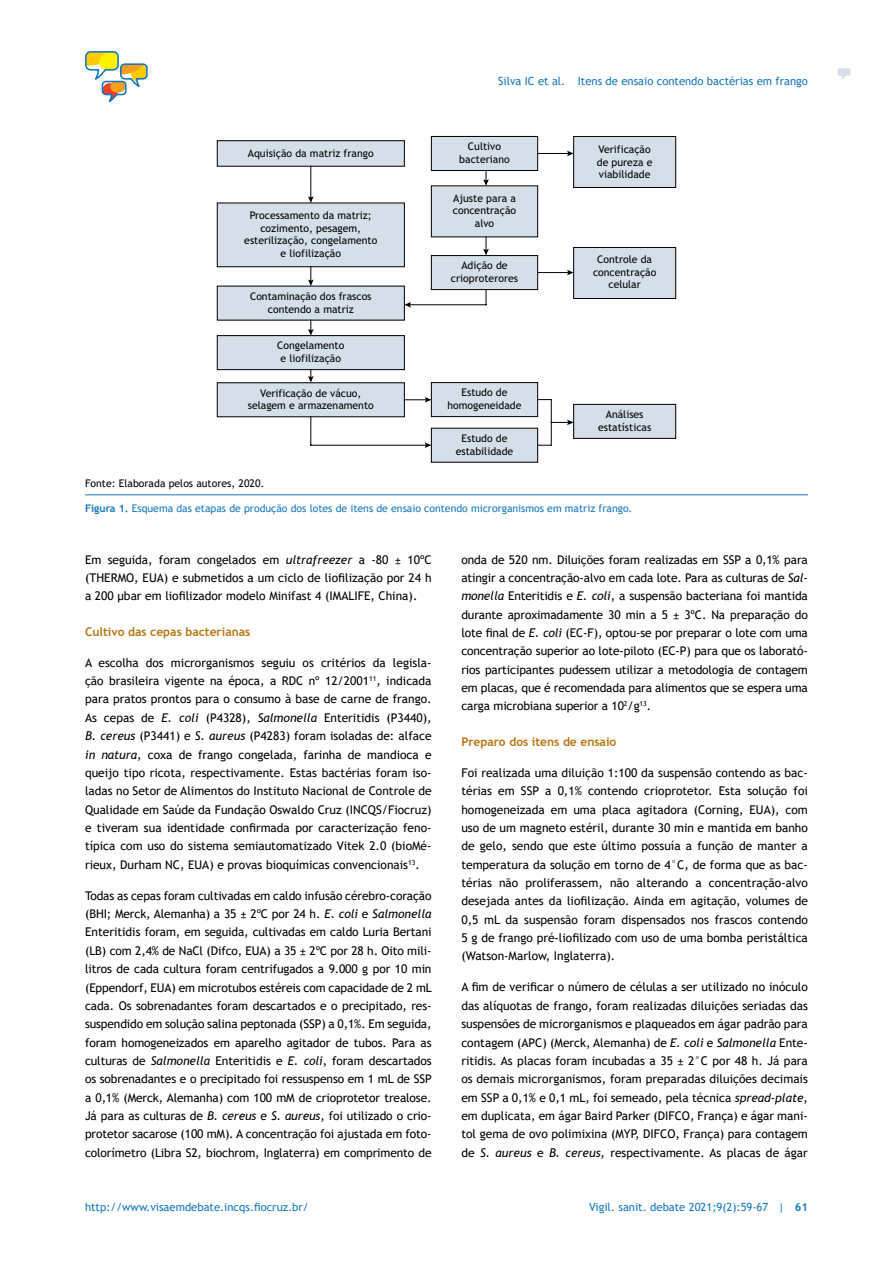
<style>
.page{position:relative;width:893px;height:1263px;background:#fff}
.page>*{position:absolute;margin:0;border:0;box-sizing:border-box;transform-origin:0 0}
.t1{font:12px/18.3px "Trebuchet MS";color:#000;text-align:justify}
.t2{font:700 12px "Trebuchet MS";color:#b87510}
.t3{font:11.25px "Trebuchet MS";color:#1578be}
.t4{font:10.5px/12.6px "Trebuchet MS";color:#000;text-align:center}
.t5{font:10.5px "Trebuchet MS";color:#1578be}
.s1{font-weight:700}
.s2{font-style:italic}
</style>
<div class="page">
<svg style="left:85px;top:51px;width:63px;height:51px"></svg>
<svg style="left:837px;top:68px;width:14px;height:11px"></svg>
<div style="left:217px;top:141px;width:187px;height:25px;background:#d5dfe9"></div>
<div style="left:217px;top:140px;width:188px;height:27px;border:1px solid #000"></div>
<div style="left:431px;top:136px;width:107px;height:35px;background:#d5dfe9;border:1px solid #000"></div>
<div style="left:574px;top:136px;width:102px;height:51px;background:#d5dfe9"></div>
<div style="left:573px;top:136px;width:103px;height:52px;border:1px solid #000"></div>
<div style="left:431px;top:185px;width:107px;height:52px;background:#d5dfe9;border:1px solid #000"></div>
<div style="left:574px;top:247px;width:102px;height:51px;background:#d5dfe9"></div>
<div style="left:573px;top:247px;width:103px;height:52px;border:1px solid #000"></div>
<div style="left:574px;top:404px;width:102px;height:34px;background:#d5dfe9"></div>
<div style="left:573px;top:404px;width:103px;height:35px;border:1px solid #000"></div>
<div style="left:431px;top:255px;width:107px;height:35px;background:#d5dfe9;border:1px solid #000"></div>
<div style="left:431px;top:382px;width:107px;height:35px;background:#d5dfe9;border:1px solid #000"></div>
<div style="left:431px;top:428px;width:107px;height:34px;background:#d5dfe9"></div>
<div style="left:217px;top:286px;width:187px;height:34px;background:#d5dfe9"></div>
<div style="left:217px;top:336px;width:187px;height:34px;background:#d5dfe9"></div>
<div style="left:217px;top:335px;width:188px;height:35px;border:1px solid #000"></div>
<div style="left:217px;top:383px;width:187px;height:34px;background:#d5dfe9"></div>
<div style="left:217px;top:203px;width:187px;height:64px;background:#d5dfe9"></div>
<hr style="left:538px;top:153px;width:31px;height:1px;background:#000">
<svg style="left:567px;top:151px;width:7px;height:5px"></svg>
<svg style="left:483px;top:170px;width:6px;height:16px"></svg>
<svg style="left:483px;top:237px;width:6px;height:18px"></svg>
<hr style="left:538px;top:272px;width:31px;height:1px;background:#000">
<svg style="left:567px;top:270px;width:7px;height:5px"></svg>
<svg style="left:486px;top:290px;width:1px;height:15px"></svg>
<hr style="left:409px;top:304px;width:77px;height:1px;background:#000">
<svg style="left:404px;top:302px;width:7px;height:6px"></svg>
<hr style="left:310px;top:166px;width:1px;height:32px;background:#000">
<svg style="left:308px;top:196px;width:6px;height:7px"></svg>
<svg style="left:308px;top:267px;width:6px;height:19px"></svg>
<svg style="left:308px;top:320px;width:6px;height:16px"></svg>
<svg style="left:308px;top:370px;width:6px;height:13px"></svg>
<svg style="left:404px;top:397px;width:27px;height:6px"></svg>
<svg style="left:310px;top:417px;width:1px;height:28px"></svg>
<svg style="left:538px;top:399px;width:13px;height:1px"></svg>
<hr style="left:311px;top:445px;width:116px;height:1px;background:#000">
<svg style="left:425px;top:442px;width:6px;height:6px"></svg>
<hr style="left:551px;top:400px;width:1px;height:45px;background:#000">
<svg style="left:551px;top:420px;width:23px;height:5px"></svg>
<svg style="left:538px;top:445px;width:13px;height:1px"></svg>
<hr style="left:85px;top:494px;width:723px;height:1px;background:#1578be">
<p class="t3" style="left:498px;top:74px;width:311px">Silva IC et al. Itens de ensaio contendo bactérias em frango</p>
<p class="t4" style="left:248px;top:146px;width:127px">Aquisição da matriz frango</p>
<p class="t4" style="left:459px;top:140px;width:52px">Cultivo bacteriano</p>
<p class="t4" style="left:597px;top:143px;width:57px;text-align:left">Verificação de pureza e viabilidade</p>
<p class="t4" style="left:453px;top:192px;width:65px">Ajuste para a concentração alvo</p>
<p class="t4" style="left:451px;top:259px;width:69px">Adição de crioproterores</p>
<p class="t4" style="left:593px;top:253px;width:65px">Controle da concentração celular</p>
<p class="t4" style="left:244px;top:209px;width:135px">Processamento da matriz; cozimento, pesagem, esterilização, congelamento e liofilização</p>
<p class="t4" style="left:250px;top:290px;width:123px">Contaminação dos frascos contendo a matriz</p>
<p class="t4" style="left:277px;top:339px;width:69px">Congelamento e liofilização</p>
<p class="t4" style="left:248px;top:386px;width:128px">Verificação de vácuo, selagem e armazenamento</p>
<p class="t4" style="left:447px;top:386px;width:76px">Estudo de homogeneidade</p>
<p class="t4" style="left:456px;top:432px;width:59px">Estudo de estabilidade</p>
<p class="t4" style="left:598px;top:408px;width:55px">Análises estatísticas</p>
<p class="t4" style="left:85px;top:477px;width:181px">Fonte: Elaborada pelos autores, 2020.</p>
<p class="t5" style="left:85px;top:502px;width:549px"><span class="s1">Figura 1.</span> Esquema das etapas de produção dos lotes de itens de ensaio contendo microrganismos em matriz frango.</p>
<p class="t1" style="left:85px;top:550px;width:348px">Em seguida, foram congelados em <span class="s2">ultrafreezer</span> a -80 ± 10ºC (THERMO, EUA) e submetidos a um ciclo de liofilização por 24 h a 200 µbar em liofilizador modelo Minifast 4 (IMALIFE, China).</p>
<p class="t2" style="left:85px;top:624px;width:167px">Cultivo das cepas bacterianas</p>
<p class="t1" style="left:85px;top:653px;width:348px">A escolha dos microrganismos seguiu os critérios da legisla&shy;ção brasileira vigente na época, a RDC nº 12/2001<sup>11</sup>, indicada para pratos prontos para o consumo à base de carne de frango.<br>As cepas de <span class="s2">E. coli</span> (P4328), <span class="s2">Salmonella</span> Enteritidis (P3440), <span class="s2">B. cereus</span> (P3441) e <span class="s2">S. aureus</span> (P4283) foram isoladas de: alface <span class="s2">in natura</span>, coxa de frango congelada, farinha de mandioca e queijo tipo ricota, respectivamente. Estas bactérias foram iso&shy;ladas no Setor de Alimentos do Instituto Nacional de Controle de Qualidade em Saúde da Fundação Oswaldo Cruz (INCQS/Fiocruz) e tiveram sua identidade confirmada por caracterização feno&shy;típica com uso do sistema semiautomatizado Vitek 2.0 (bioMé&shy;rieux, Durham NC, EUA) e provas bioquímicas convencionais<sup>13</sup>.</p>
<p class="t1" style="left:85px;top:886px;width:348px">Todas as cepas foram cultivadas em caldo infusão cérebro-coração (BHI; Merck, Alemanha) a 35 ± 2ºC por 24 h. <span class="s2">E. coli</span> e <span class="s2">Salmonella </span>Enteritidis foram, em seguida, cultivadas em caldo Luria Bertani (LB) com 2,4% de NaCl (Difco, EUA) a 35 ± 2ºC por 28 h. Oito mili&shy;litros de cada cultura foram centrifugados a 9.000 g por 10 min (Eppendorf, EUA) em microtubos estéreis com capacidade de 2 mL cada. Os sobrenadantes foram descartados e o precipitado, res&shy;suspendido em solução salina peptonada (SSP) a 0,1%. Em seguida, foram homogeneizados em aparelho agitador de tubos. Para as culturas de <span class="s2">Salmonella</span> Enteritidis e <span class="s2">E. coli</span>, foram descartados os sobrenadantes e o precipitado foi ressuspenso em 1 mL de SSP a 0,1% (Merck, Alemanha) com 100 mM de crioprotetor trealose.<br>Já para as culturas de <span class="s2">B. cereus</span> e <span class="s2">S. aureus</span>, foi utilizado o crio&shy;protetor sacarose (100 mM). A concentração foi ajustada em foto&shy;colorímetro (Libra S2, biochrom, Inglaterra) em comprimento de</p>
<p class="t1" style="left:461px;top:550px;width:348px">onda de 520 nm. Diluições foram realizadas em SSP a 0,1% para atingir a concentração-alvo em cada lote. Para as culturas de <span class="s2">Sal&shy;monella</span> Enteritidis e <span class="s2">E. coli</span>, a suspensão bacteriana foi mantida durante aproximadamente 30 min a 5 ± 3ºC. Na preparação do lote final de <span class="s2">E. coli</span> (EC-F), optou-se por preparar o lote com uma concentração superior ao lote-piloto (EC-P) para que os laborató&shy;rios participantes pudessem utilizar a metodologia de contagem em placas, que é recomendada para alimentos que se espera uma carga microbiana superior a 10<sup>2</sup>/g<sup>13</sup>.</p>
<p class="t2" style="left:461px;top:734px;width:157px">Preparo dos itens de ensaio</p>
<p class="t1" style="left:461px;top:763px;width:348px">Foi realizada uma diluição 1:100 da suspensão contendo as bac&shy;térias em SSP a 0,1% contendo crioprotetor. Esta solução foi homogeneizada em uma placa agitadora (Corning, EUA), com uso de um magneto estéril, durante 30 min e mantida em banho de gelo, sendo que este último possuía a função de manter a temperatura da solução em torno de 4°C, de forma que as bac&shy;térias não proliferassem, não alterando a concentração-alvo desejada antes da liofilização. Ainda em agitação, volumes de 0,5 mL da suspensão foram dispensados nos frascos contendo 5 g de frango pré-liofilizado com uso de uma bomba peristáltica (Watson-Marlow, Inglaterra).</p>
<p class="t1" style="left:461px;top:978px;width:348px">A fim de verificar o número de células a ser utilizado no inóculo das alíquotas de frango, foram realizadas diluições seriadas das suspensões de microrganismos e plaqueados em ágar padrão para contagem (APC) (Merck, Alemanha) de <span class="s2">E. coli</span> e <span class="s2">Salmonella</span> Ente&shy;ritidis. As placas foram incubadas a 35 ± 2°C por 48 h. Já para os demais microrganismos, foram preparadas diluições decimais em SSP a 0,1% e 0,1 mL, foi semeado, pela técnica <span class="s2">spread-plate</span>, em duplicata, em ágar Baird Parker (DIFCO, França) e ágar mani&shy;tol gema de ovo polimixina (MYP, DIFCO, França) para contagem de <span class="s2">S. aureus</span> e <span class="s2">B. cereus</span>, respectivamente. As placas de ágar</p>
<p class="t3" style="left:85px;top:1199px;width:225px">http://www.visaemdebate.incqs.fiocruz.br/</p>
<p class="t3" style="left:589px;top:1199px;width:220px">Vigil. sanit. debate 2021;9(2):59-67 | <span class="s1">61</span></p>
</div>
